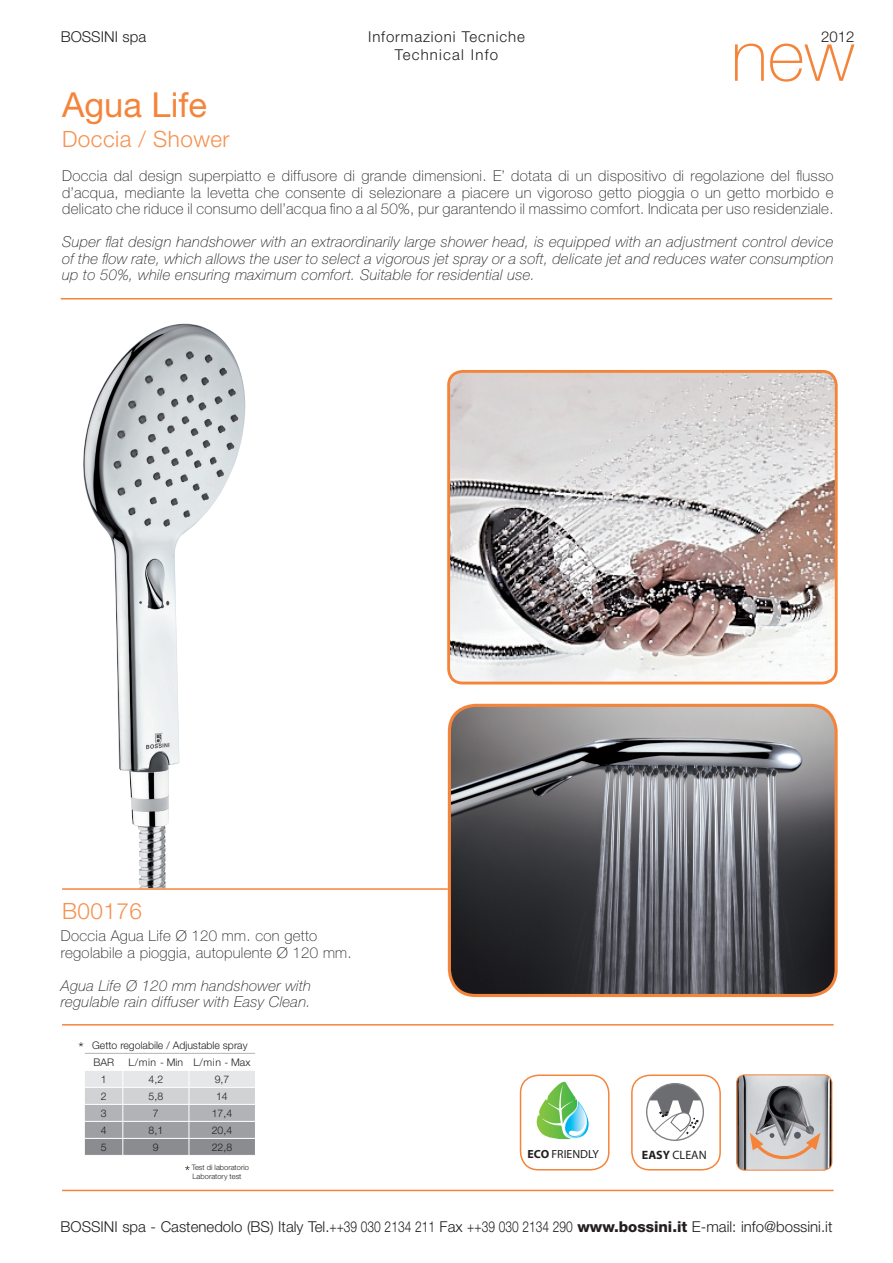
<style>
.page{position:relative;width:893px;height:1263px;background:#fff}
.page>*{position:absolute;margin:0;border:0;box-sizing:border-box;transform-origin:0 0}
.t1{font:100 70.8px "Helvetica Neue";color:#f5843b}
.t2{font:34.5px "Helvetica Neue";color:#f5843b}
.t3{font:300 22.5px "Helvetica Neue";letter-spacing:.02em;color:#f69251}
.t4{font:100 15px/16.5px "Helvetica Neue";letter-spacing:.02em;color:#231f20}
.t5{font:italic 100 15px/16.5px "Helvetica Neue";letter-spacing:.02em;color:#231f20}
.t6{font:300 15px "Helvetica Neue";color:#231f20}
.t7{font:300 15px/18px "Helvetica Neue";letter-spacing:.06em;color:#231f20;text-align:center}
.t8{font:12.15px "Myriad Pro";color:#231f20}
.t9{font:11.85px "Myriad Pro";letter-spacing:-.005em;color:#231f20}
.t10{font:300 10.5px "Helvetica Neue";color:#231f20}
.t11{font:300 10.5px "Helvetica Neue";letter-spacing:.025em;color:#231f20}
.t12{font:300 7.5px/9px "Helvetica Neue";color:#231f20}
.s1{font-weight:700}
.s2{font-weight:800}
</style>
<div class="page">
<img style="left:83px;top:324px;width:163px;height:564px">
<hr style="left:62px;top:888px;width:386px;height:2px;background:#f5843b">
<hr style="left:61px;top:298px;width:771px;height:1px;background:#f5843b">
<img style="left:449px;top:705px;width:385px;height:290px">
<div style="left:448px;top:704px;width:390px;height:293px;border:3px solid #f5843b;border-radius:26px"></div>
<img style="left:450px;top:371px;width:385px;height:312px">
<div style="left:447px;top:370px;width:391px;height:314px;border:3px solid #f5843b;border-radius:14px"></div>
<hr style="left:62px;top:1190px;width:772px;height:1px;background:#f5843b">
<svg style="left:536px;top:1082px;width:53px;height:57px"></svg>
<div style="left:520px;top:1074px;width:90px;height:96px;border:2px solid #f5843b;border-radius:18px"></div>
<div style="left:646px;top:1083px;width:58px;height:58px;border:1px solid #808285;border-radius:50%"></div>
<svg style="left:649px;top:1084px;width:52px;height:56px"></svg>
<div style="left:631px;top:1074px;width:90px;height:96px;border:2px solid #f5843b;border-radius:18px"></div>
<img style="left:737px;top:1076px;width:95px;height:94px">
<div style="left:736px;top:1074px;width:96px;height:96px;border:1px solid #f5843b;border-radius:8px"></div>
<svg style="left:750px;top:1133px;width:71px;height:28px;background:#d2beb2"></svg>
<hr style="left:62px;top:1024px;width:772px;height:1px;background:#f5843b">
<svg style="left:185px;top:1166px;width:5px;height:4px"></svg>
<svg style="left:85px;top:1071px;width:170px;height:84px;background:#babcbe"></svg>
<hr style="left:85px;top:1053px;width:38px;height:1px;background:#b2b3b7">
<hr style="left:123px;top:1053px;width:66px;height:1px;background:#b2b3b7">
<hr style="left:189px;top:1053px;width:66px;height:1px;background:#b2b3b7">
<p class="t6" style="left:61px;top:27px;width:87px">BOSSINI spa</p>
<p class="t7" style="left:368px;top:27px;width:158px">Informazioni Tecniche<br>Technical Info</p>
<p class="t6" style="left:821px;top:27px;width:35px">2012</p>
<h1 class="t1" style="left:731px;top:15px;width:125px">new</h1>
<h2 class="t2" style="left:62px;top:84px;width:147px">Agua Life</h2>
<h3 class="t3" style="left:62px;top:125px;width:169px">Doccia / Shower</h3>
<p class="t4" style="left:62px;top:167px;width:773px;text-align:justify">Doccia dal design superpiatto e diffusore di grande dimensioni. E’ dotata di un dispositivo di regolazione del flusso d’acqua, mediante la levetta che consente di selezionare a piacere un vigoroso getto pioggia o un getto morbido e delicato che riduce il consumo dell’acqua fino a al 50%, pur garantendo il massimo comfort. Indicata per uso residenziale.</p>
<p class="t5" style="left:62px;top:233px;width:773px;text-align:justify">Super flat design handshower with an extraordinarily large shower head, is equipped with an adjustment control device of the flow rate, which allows the user to select a vigorous jet spray or a soft, delicate jet and reduces water consumption up to 50%, while ensuring maximum comfort. Suitable for residential use.</p>
<h3 class="t3" style="left:62px;top:897px;width:81px">B00176</h3>
<p class="t4" style="left:61px;top:928px;width:292px">Doccia Agua Life Ø 120 mm. con getto regolabile a pioggia, autopulente Ø 120 mm.</p>
<p class="t5" style="left:61px;top:977px;width:252px">Agua Life Ø 120 mm handshower with regulable rain diffuser with Easy Clean.</p>
<p class="t6" style="left:79px;top:1038px;width:7px">*</p>
<p class="t10" style="left:92px;top:1038px;width:157px">Getto regolabile / Adjustable spray</p>
<p class="t10" style="left:94px;top:1056px;width:22px">BAR</p>
<p class="t11" style="left:129px;top:1056px;width:123px">L/min - Min L/min - Max</p>
<p class="t10" style="left:101px;top:1073px;width:7px">1</p>
<p class="t10" style="left:149px;top:1073px;width:16px">4,2</p>
<p class="t10" style="left:215px;top:1073px;width:16px">9,7</p>
<p class="t10" style="left:101px;top:1090px;width:7px">2</p>
<p class="t10" style="left:149px;top:1090px;width:16px">5,8</p>
<p class="t10" style="left:216px;top:1090px;width:13px">14</p>
<p class="t10" style="left:101px;top:1107px;width:7px">3</p>
<p class="t10" style="left:153px;top:1107px;width:7px">7</p>
<p class="t10" style="left:212px;top:1107px;width:22px">17,4</p>
<p class="t10" style="left:101px;top:1124px;width:7px">4</p>
<p class="t10" style="left:149px;top:1124px;width:16px">8,1</p>
<p class="t10" style="left:212px;top:1124px;width:22px">20,4</p>
<p class="t10" style="left:101px;top:1141px;width:7px">5</p>
<p class="t10" style="left:153px;top:1141px;width:7px">9</p>
<p class="t10" style="left:212px;top:1141px;width:22px">22,8</p>
<p class="t12" style="left:192px;top:1163px;width:59px">Test di laboratorio<br>Laboratory test</p>
<p class="t9" style="left:528px;top:1147px;width:73px"><span class="s1">ECO</span> FRIENDLY</p>
<p class="t8" style="left:642px;top:1148px;width:66px"><span class="s1">EASY</span> CLEAN</p>
<p class="t6" style="left:61px;top:1218px;width:773px">BOSSINI spa - Castenedolo (BS) Italy Tel.++39 030 2134 211 Fax ++39 030 2134 290 <span class="s2">www.bossini.it</span> E-mail: info@bossini.it</p>
</div>
